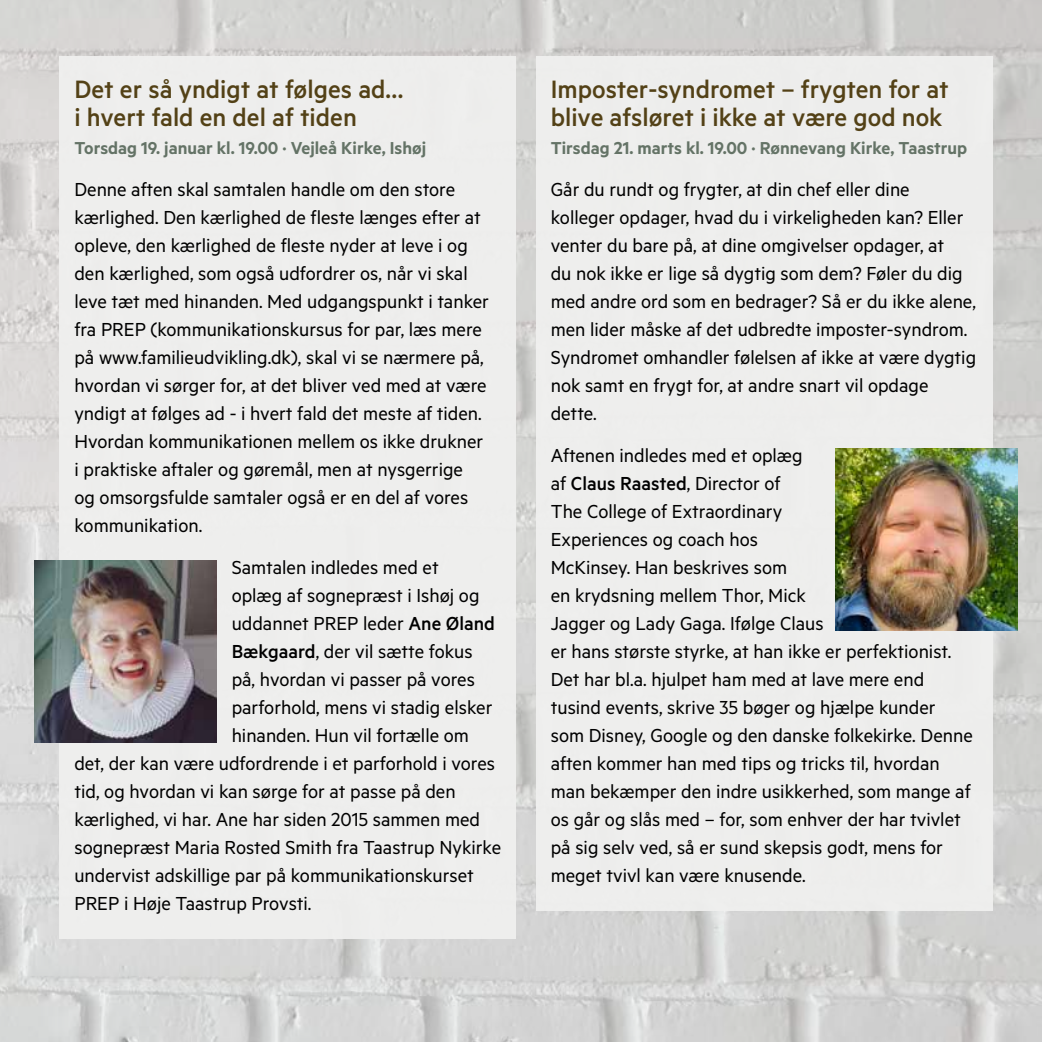
<style>
.page{position:relative;width:1042px;height:1042px;background:#fff}
.page>*{position:absolute;margin:0;border:0;box-sizing:border-box;transform-origin:0 0}
.t1{font:500 28.35px/28px "Metric";color:#534116}
.t2{font:21.18px/28px "Metric";color:#000}
.t3{font:600 19.43px "Metric";color:#647366}
.s1{font-weight:500}
</style>
<div class="page">
<img style="left:0;top:0;width:1042px;height:1042px">
<div style="left:60px;top:56px;width:456px;height:882px;background:#f0f0ef"></div>
<div style="left:536px;top:56px;width:456px;height:854px;background:#f0f0ef"></div>
<img style="left:835px;top:448px;width:182px;height:182px">
<img style="left:35px;top:560px;width:182px;height:182px">
<h1 class="t1" style="left:74px;top:74px;width:330px">Det er så yndigt at følges ad… i hvert fald en del af tiden</h1>
<p class="t3" style="left:74px;top:136px;width:353px">Torsdag 19. januar kl. 19.00 · Vejleå Kirke, Ishøj</p>
<p class="t2" style="left:74px;top:175px;width:416px">Denne aften skal samtalen handle om den store kærlighed. Den kærlighed de fleste længes efter at opleve, den kærlighed de fleste nyder at leve i og den kærlighed, som også udfordrer os, når vi skal leve tæt med hinanden. Med udgangspunkt i tanker fra PREP (kommunikationskursus for par, læs mere på www.familieudvikling.dk), skal vi se nærmere på, hvordan vi sørger for, at det bliver ved med at være yndigt at følges ad - i hvert fald det meste af tiden.<br>Hvordan kommunikationen mellem os ikke drukner i praktiske aftaler og gøremål, men at nysgerrige<br>og omsorgsfulde samtaler også er en del af vores kommunikation.</p>
<p class="t2" style="left:232px;top:553px;width:208px">Samtalen indledes med et</p>
<p class="t2" style="left:232px;top:581px;width:249px">oplæg af sognepræst i Ishøj og</p>
<p class="t2" style="left:232px;top:609px;width:265px">uddannet PREP leder <span class="s1">Ane Øland</span></p>
<p class="t2" style="left:232px;top:637px;width:242px"><span class="s1">Bækgaard</span>, der vil sætte fokus</p>
<p class="t2" style="left:232px;top:665px;width:245px">på, hvordan vi passer på vores</p>
<p class="t2" style="left:232px;top:693px;width:262px">parforhold, mens vi stadig elsker</p>
<p class="t2" style="left:232px;top:721px;width:239px">hinanden. Hun vil fortælle om</p>
<p class="t2" style="left:74px;top:749px;width:422px">det, der kan være udfordrende i et parforhold i vores</p>
<p class="t2" style="left:74px;top:777px;width:383px">tid, og hvordan vi kan sørge for at passe på den</p>
<p class="t2" style="left:74px;top:805px;width:407px">kærlighed, vi har. Ane har siden 2015 sammen med</p>
<p class="t2" style="left:74px;top:833px;width:428px">sognepræst Maria Rosted Smith fra Taastrup Nykirke</p>
<p class="t2" style="left:74px;top:861px;width:401px">undervist adskillige par på kommunikationskurset</p>
<p class="t2" style="left:74px;top:889px;width:239px">PREP i Høje Taastrup Provsti.</p>
<h1 class="t1" style="left:551px;top:74px;width:399px">Imposter-syndromet – frygten for at blive afsløret i ikke at være god nok</h1>
<p class="t3" style="left:551px;top:136px;width:418px">Tirsdag 21. marts kl. 19.00 · Rønnevang Kirke, Taastrup</p>
<p class="t2" style="left:551px;top:175px;width:427px">Går du rundt og frygter, at din chef eller dine kolleger opdager, hvad du i virkeligheden kan? Eller venter du bare på, at dine omgivelser opdager, at<br>du nok ikke er lige så dygtig som dem? Føler du dig med andre ord som en bedrager? Så er du ikke alene, men lider måske af det udbredte imposter-syndrom.<br>Syndromet omhandler følelsen af ikke at være dygtig nok samt en frygt for, at andre snart vil opdage dette.</p>
<p class="t2" style="left:551px;top:441px;width:423px">Aftenen indledes med et oplæg<br>af <span class="s1">Claus Raasted</span>, Director of<br>The College of Extraordinary<br>Experiences og coach hos<br>McKinsey. Han beskrives som<br>en krydsning mellem Thor, Mick<br>Jagger og Lady Gaga. Ifølge Claus<br>er hans største styrke, at han ikke er perfektionist.<br>Det har bl.a. hjulpet ham med at lave mere end tusind events, skrive 35 bøger og hjælpe kunder som Disney, Google og den danske folkekirke. Denne aften kommer han med tips og tricks til, hvordan man bekæmper den indre usikkerhed, som mange af os går og slås med – for, som enhver der har tvivlet på sig selv ved, så er sund skepsis godt, mens for meget tvivl kan være knusende.</p>
</div>
